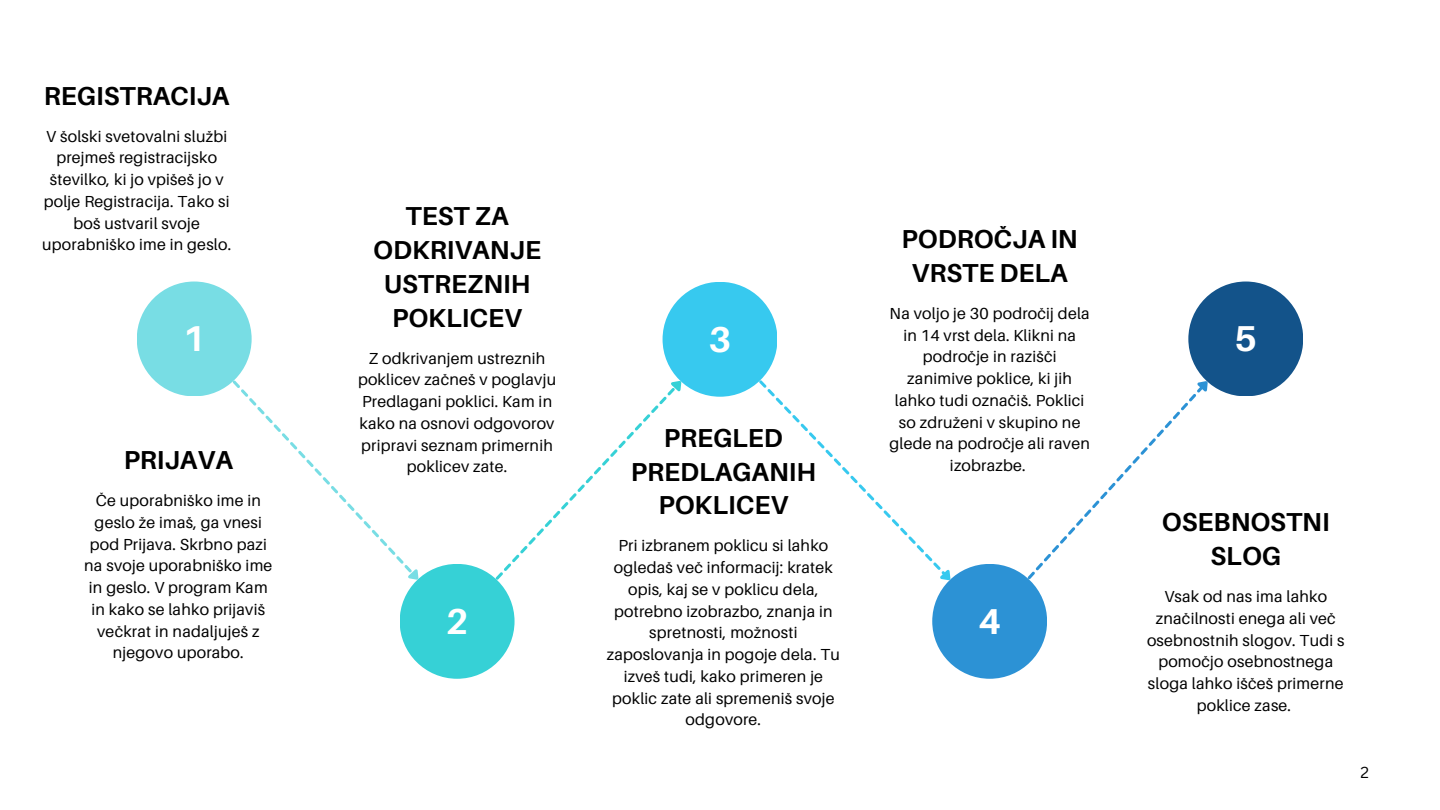
<style>
.page{position:relative;width:1440px;height:810px;background:#fff}
.page>*{position:absolute;margin:0;border:0;box-sizing:border-box;transform-origin:0 0}
.t1{font:700 36px "Aileron";color:#fff}
.t2{font:700 26px/33.8px "Aileron";color:#000;text-align:center}
.t3{font:16px/21.8px "Aileron";letter-spacing:.015em;color:#000;text-align:center}
.t4{font:15.5px "Canva Sans";color:#000}
</style>
<div class="page">
<div style="left:663px;top:282px;width:114px;height:115px;background:#37c9ef;border-radius:50%"></div>
<div style="left:1188px;top:282px;width:115px;height:114px;background:#13538a;border-radius:50%"></div>
<svg style="left:232px;top:380px;width:195px;height:209px"></svg>
<div style="left:932px;top:564px;width:115px;height:115px;background:#2c92d5;border-radius:50%"></div>
<div style="left:137px;top:282px;width:115px;height:114px;background:#78dde4;border-radius:50%"></div>
<div style="left:400px;top:564px;width:115px;height:115px;background:#36d1d6;border-radius:50%"></div>
<svg style="left:759px;top:380px;width:200px;height:210px"></svg>
<svg style="left:495px;top:373px;width:196px;height:207px"></svg>
<svg style="left:1027px;top:373px;width:190px;height:207px"></svg>
<p class="t2" style="left:44px;top:78px;width:187px">REGISTRACIJA</p>
<p class="t3" style="left:42px;top:125px;width:191px">V šolski svetovalni službi prejmeš registracijsko številko, ki jo vpišeš jo v polje Registracija. Tako si boš ustvaril svoje uporabniško ime in geslo.</p>
<p class="t1" style="left:183px;top:316px;width:24px">1</p>
<p class="t2" style="left:124px;top:443px;width:111px">PRIJAVA</p>
<p class="t3" style="left:84px;top:489px;width:190px">Če uporabniško ime in geslo že imaš, ga vnesi pod Prijava. Skrbno pazi na svoje uporabniško ime in geslo. V program Kam in kako se lahko prijaviš večkrat in nadaljuješ z njegovo uporabo.</p>
<p class="t2" style="left:373px;top:199px;width:169px">TEST ZA<br>ODKRIVANJE<br>USTREZNIH<br>POKLICEV</p>
<p class="t3" style="left:358px;top:347px;width:200px">Z odkrivanjem ustreznih poklicev začneš v poglavju<br>Predlagani poklici. Kam in kako na osnovi odgovorov pripravi seznam primernih poklicev zate.</p>
<h1 class="t1" style="left:446px;top:599px;width:24px">2</h1>
<p class="t2" style="left:902px;top:222px;width:178px">PODROČJA IN<br>VRSTE DELA</p>
<h1 class="t3" style="left:890px;top:302px;width:202px">Na voljo je 30 področij dela in 14 vrst dela. Klikni na področje in razišči zanimive poklice, ki jih lahko tudi označiš. Poklici so združeni v skupino ne glede na področje ali raven izobrazbe.</h1>
<h1 class="t1" style="left:709px;top:317px;width:24px">3</h1>
<p class="t1" style="left:1235px;top:316px;width:24px">5</p>
<p class="t2" style="left:631px;top:420px;width:187px">PREGLED<br>PREDLAGANIH<br>POKLICEV</p>
<p class="t2" style="left:1162px;top:505px;width:169px">OSEBNOSTNI<br>SLOG</p>
<h1 class="t3" style="left:607px;top:535px;width:235px">Pri izbranem poklicu si lahko ogledaš več informacij: kratek opis, kaj se v poklicu dela, potrebno izobrazbo, znanja in spretnosti, možnosti zaposlovanja in pogoje dela. Tu izveš tudi, kako primeren je poklic zate ali spremeniš svoje odgovore.</h1>
<h1 class="t3" style="left:1147px;top:585px;width:199px">Vsak od nas ima lahko značilnosti enega ali več osebnostnih slogov. Tudi s pomočjo osebnostnega sloga lahko iščeš primerne poklice zase.</h1>
<h1 class="t1" style="left:978px;top:599px;width:24px">4</h1>
<p class="t4" style="left:1361px;top:762px;width:10px">2</p>
</div>
